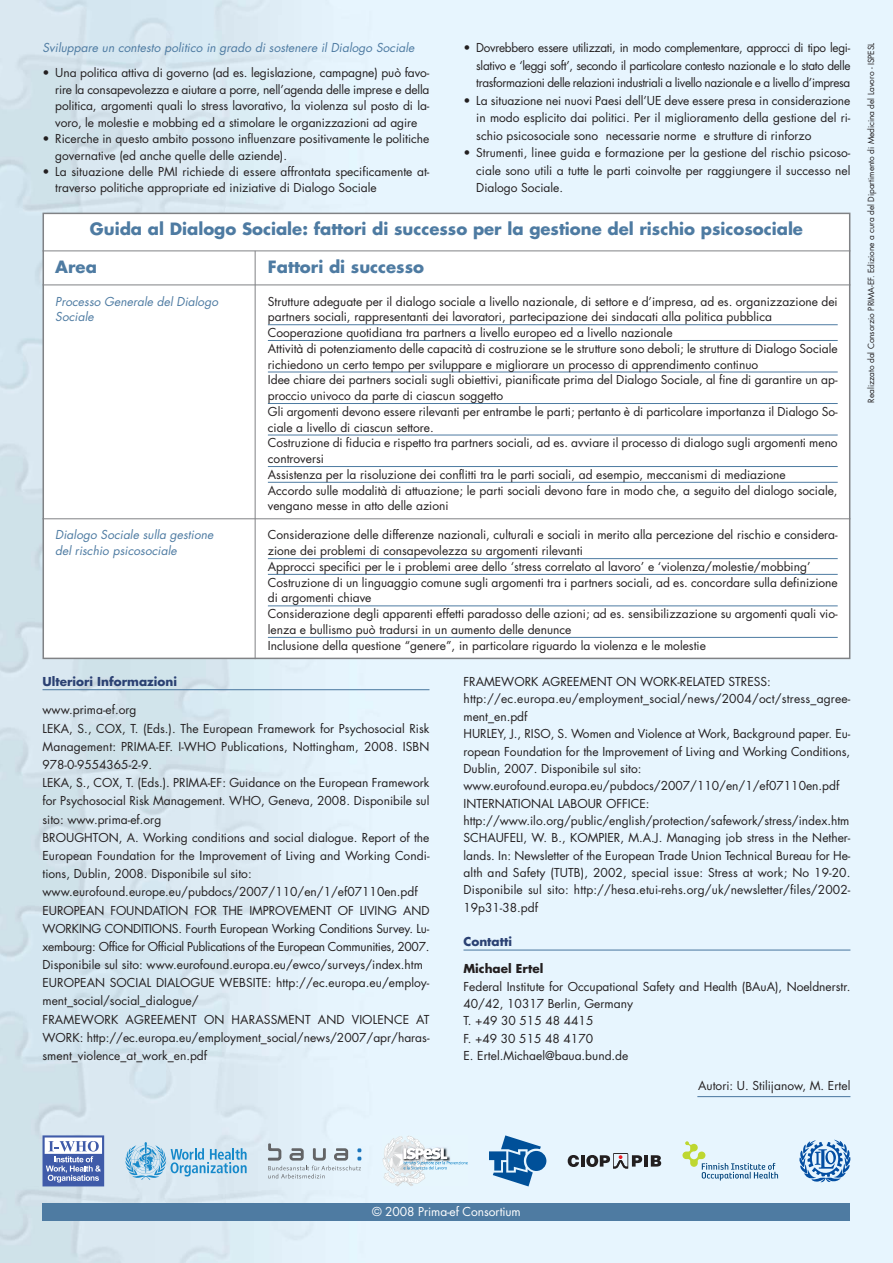
<style>
.page{position:relative;width:893px;height:1263px;background:#fff}
.page>*{position:absolute;margin:0;border:0;box-sizing:border-box;transform-origin:0 0}
.t1{font:700 16.5px "Futura";color:#4e7ba2}
.t2{font:12px/15.8px "Futura";color:#231f20}
.t3{font:italic 12px/15.8px "Futura";color:#4e7ba2}
.t4{font:700 12px "Futura";color:#2b4173}
.t5{font:12px "Futura";letter-spacing:-.005em;color:#fff}
.t6{font:700 12px "Futura";color:#231f20}
.t7{font:8.25px "Futura";letter-spacing:-.005em;color:#231f20}
</style>
<div class="page">
<img style="left:0;top:0;width:893px;height:1263px">
<svg style="left:43px;top:1135px;width:61px;height:51px"></svg>
<svg style="left:383px;top:1135px;width:85px;height:51px;background:#dde9ef"></svg>
<svg style="left:268px;top:1143px;width:93px;height:35px;background:#cad7df"></svg>
<div style="left:526px;top:1151px;width:20px;height:20px;background:#005099;border-radius:50%"></div>
<svg style="left:489px;top:1135px;width:52px;height:51px;background:#679ac6"></svg>
<svg style="left:682px;top:1141px;width:96px;height:39px;background:#d0e3e5"></svg>
<svg style="left:568px;top:1155px;width:11px;height:12px"></svg>
<hr style="left:581px;top:1155px;width:4px;height:11px;background:#231f20">
<svg style="left:651px;top:1155px;width:10px;height:11px"></svg>
<hr style="left:644px;top:1155px;width:4px;height:11px;background:#231f20">
<svg style="left:586px;top:1153px;width:56px;height:15px"></svg>
<svg style="left:125px;top:1142px;width:122px;height:38px;background:#a8cfe7"></svg>
<svg style="left:799px;top:1139px;width:51px;height:43px;background:#8db3d9"></svg>
<div style="left:43px;top:1203px;width:807px;height:17px;background:#4e7ba2"></div>
<hr style="left:43px;top:689px;width:386px;height:1px;background:#4e7ba2">
<hr style="left:463px;top:949px;width:387px;height:1px;background:#4e7ba2">
<div style="left:44px;top:214px;width:805px;height:444px;background:#fff"></div>
<div style="left:43px;top:213px;width:807px;height:446px;border:2px solid #808285"></div>
<hr style="left:43px;top:250px;width:807px;height:1px;background:#808285">
<hr style="left:43px;top:284px;width:807px;height:1px;background:#808285">
<hr style="left:255px;top:251px;width:1px;height:408px;background:#808285">
<hr style="left:268px;top:324px;width:570px;height:1px;background:#4e7ba2">
<hr style="left:268px;top:340px;width:570px;height:1px;background:#4e7ba2">
<hr style="left:268px;top:372px;width:570px;height:1px;background:#4e7ba2">
<hr style="left:268px;top:403px;width:570px;height:1px;background:#4e7ba2">
<hr style="left:268px;top:435px;width:570px;height:1px;background:#4e7ba2">
<hr style="left:268px;top:466px;width:570px;height:1px;background:#4e7ba2">
<hr style="left:268px;top:482px;width:570px;height:1px;background:#4e7ba2">
<hr style="left:43px;top:518px;width:807px;height:1px;background:#808285">
<hr style="left:268px;top:558px;width:570px;height:1px;background:#4e7ba2">
<hr style="left:268px;top:574px;width:570px;height:1px;background:#4e7ba2">
<hr style="left:268px;top:606px;width:570px;height:1px;background:#4e7ba2">
<hr style="left:268px;top:637px;width:570px;height:1px;background:#4e7ba2">
<hr style="left:697px;top:1096px;width:153px;height:1px;background:#4e7ba2">
<p class="t3" style="left:43px;top:41px;width:376px">Sviluppare un contesto politico in grado di sostenere il Dialogo Sociale</p>
<p class="t2" style="left:55px;top:66px;width:376px;line-height:16.4px;text-align:justify;text-indent:-13px">• Una politica attiva di governo (ad es. legislazione, campagne) può favo&shy;rire la consapevolezza e aiutare a porre, nell’agenda delle imprese e della politica, argomenti quali lo stress lavorativo, la violenza sul posto di la&shy;voro, le molestie e mobbing ed a stimolare le organizzazioni ad agire</p>
<p class="t2" style="left:55px;top:132px;width:376px;line-height:16.4px;text-indent:-13px">• Ricerche in questo ambito possono influenzare positivamente le politiche governative (ed anche quelle delle aziende).</p>
<p class="t2" style="left:55px;top:164px;width:376px;line-height:16.4px;text-indent:-13px">• La situazione delle PMI richiede di essere affrontata specificamente at&shy;traverso politiche appropriate ed iniziative di Dialogo Sociale</p>
<p class="t2" style="left:476px;top:40px;width:376px;line-height:17.5px;text-align:justify;text-indent:-13px">• Dovrebbero essere utilizzati, in modo complementare, approcci di tipo legi&shy;slativo e ‘leggi soft’, secondo il particolare contesto nazionale e lo stato delle trasformazioni delle relazioni industriali a livello nazionale e a livello d’impresa</p>
<p class="t2" style="left:476px;top:93px;width:376px;line-height:17.5px;text-align:justify;text-indent:-13px">• La situazione nei nuovi Paesi dell’UE deve essere presa in considerazione in modo esplicito dai politici. Per il miglioramento della gestione del ri&shy;schio psicosociale sono necessarie norme e strutture di rinforzo</p>
<p class="t2" style="left:476px;top:145px;width:376px;line-height:17.5px;text-align:justify;text-indent:-13px">• Strumenti, linee guida e formazione per la gestione del rischio psicoso&shy;ciale sono utili a tutte le parti coinvolte per raggiungere il successo nel Dialogo Sociale.</p>
<h1 class="t1" style="left:90px;top:221px;width:715px">Guida al Dialogo Sociale: fattori di successo per la gestione del rischio psicosociale</h1>
<h1 class="t1" style="left:55px;top:259px;width:43px">Area</h1>
<h1 class="t1" style="left:268px;top:259px;width:158px">Fattori di successo</h1>
<p class="t3" style="left:55px;top:294px;width:166px">Processo Generale del Dialogo<br>Sociale</p>
<p class="t2" style="left:268px;top:294px;width:571px">Strutture adeguate per il dialogo sociale a livello nazionale, di settore e d’impresa, ad es. organizzazione dei partners sociali, rappresentanti dei lavoratori, partecipazione dei sindacati alla politica pubblica Cooperazione quotidiana tra partners a livello europeo ed a livello nazionale<br>Attività di potenziamento delle capacità di costruzione se le strutture sono deboli; le strutture di Dialogo Sociale richiedono un certo tempo per sviluppare e migliorare un processo di apprendimento continuo<br>Idee chiare dei partners sociali sugli obiettivi, pianificate prima del Dialogo Sociale, al fine di garantire un ap&shy;proccio univoco da parte di ciascun soggetto<br>Gli argomenti devono essere rilevanti per entrambe le parti; pertanto è di particolare importanza il Dialogo So&shy;ciale a livello di ciascun settore.<br>Costruzione di fiducia e rispetto tra partners sociali, ad es. avviare il processo di dialogo sugli argomenti meno controversi<br>Assistenza per la risoluzione dei conflitti tra le parti sociali, ad esempio, meccanismi di mediazione<br>Accordo sulle modalità di attuazione; le parti sociali devono fare in modo che, a seguito del dialogo sociale, vengano messe in atto delle azioni</p>
<p class="t3" style="left:55px;top:528px;width:162px">Dialogo Sociale sulla gestione del rischio psicosociale</p>
<p class="t2" style="left:268px;top:528px;width:571px">Considerazione delle differenze nazionali, culturali e sociali in merito alla percezione del rischio e considera&shy;zione dei problemi di consapevolezza su argomenti rilevanti<br>Approcci specifici per le i problemi aree dello ‘stress correlato al lavoro’ e ‘violenza/molestie/mobbing’ Costruzione di un linguaggio comune sugli argomenti tra i partners sociali, ad es. concordare sulla definizione di argomenti chiave<br>Considerazione degli apparenti effetti paradosso delle azioni; ad es. sensibilizzazione su argomenti quali vio&shy;lenza e bullismo può tradursi in un aumento delle denunce<br>Inclusione della questione “genere”, in particolare riguardo la violenza e le molestie</p>
<p class="t4" style="left:43px;top:676px;width:136px">Ulteriori Informazioni</p>
<p class="t2" style="left:43px;top:702px;width:388px;line-height:18.1px">www.prima-ef.org<br>LEKA, S., COX, T. (Eds.). The European Framework for Psychosocial Risk Management: PRIMA-EF. I-WHO Publications, Nottingham, 2008. ISBN 978-0-9554365-2-9.<br>LEKA, S., COX, T. (Eds.). PRIMA-EF: Guidance on the European Framework for Psychosocial Risk Management. WHO, Geneva, 2008. Disponibile sul sito: www.prima-ef.org<br>BROUGHTON, A. Working conditions and social dialogue. Report of the European Foundation for the Improvement of Living and Working Condi&shy;tions, Dublin, 2008. Disponibile sul sito: www.eurofound.europe.eu/pubdocs/2007/110/en/1/ef07110en.pdf EUROPEAN FOUNDATION FOR THE IMPROVEMENT OF LIVING AND WORKING CONDITIONS. Fourth European Working Conditions Survey. Lu&shy;xembourg: Office for Official Publications of the European Communities, 2007.<br>Disponibile sul sito: www.eurofound.europa.eu/ewco/surveys/index.htm EUROPEAN SOCIAL DIALOGUE WEBSITE: http://ec.europa.eu/employ&shy;ment_social/social_dialogue/<br>FRAMEWORK AGREEMENT ON HARASSMENT AND VIOLENCE AT WORK: http://ec.europa.eu/employment_social/news/2007/apr/haras&shy;sment_violence_at_work_en.pdf</p>
<p class="t2" style="left:463px;top:674px;width:388px;line-height:17.4px">FRAMEWORK AGREEMENT ON WORK-RELATED STRESS: http://ec.europa.eu/employment_social/news/2004/oct/stress_agree&shy;ment_en.pdf<br>HURLEY, J., RISO, S. Women and Violence at Work, Background paper. Eu&shy;ropean Foundation for the Improvement of Living and Working Conditions, Dublin, 2007. Disponibile sul sito: www.eurofound.europa.eu/pubdocs/2007/110/en/1/ef07110en.pdf INTERNATIONAL LABOUR OFFICE: http://www.ilo.org/public/english/protection/safework/stress/index.htm SCHAUFELI, W. B., KOMPIER, M.A.J. Managing job stress in the Nether&shy;lands. In: Newsletter of the European Trade Union Technical Bureau for He&shy;alth and Safety (TUTB), 2002, special issue: Stress at work; No 19-20.<br>Disponibile sul sito: http://hesa.etui-rehs.org/uk/newsletter/files/2002- 19p31-38.pdf</p>
<p class="t4" style="left:463px;top:936px;width:50px">Contatti</p>
<p class="t6" style="left:463px;top:963px;width:81px">Michael Ertel</p>
<p class="t2" style="left:463px;top:978px;width:388px;line-height:17.4px">Federal Institute for Occupational Safety and Health (BAuA), Noeldnerstr.<br>40/42, 10317 Berlin, Germany<br>T. +49 30 515 48 4415<br>F. +49 30 515 48 4170<br>E. Ertel.Michael@baua.bund.de</p>
<p class="t2" style="left:698px;top:1078px;width:154px">Autori: U. Stilijanow, M. Ertel</p>
<p class="t7" style="left:867px;top:403px;width:361px;rotate:-90deg">Realizzato dal Consorzio PRIMA-EF. Edizione a cura del Dipartimento di Medicina del Lavoro - ISPESL</p>
<p class="t5" style="left:372px;top:1205px;width:150px">© 2008 Prima-ef Consortium</p>
</div>
